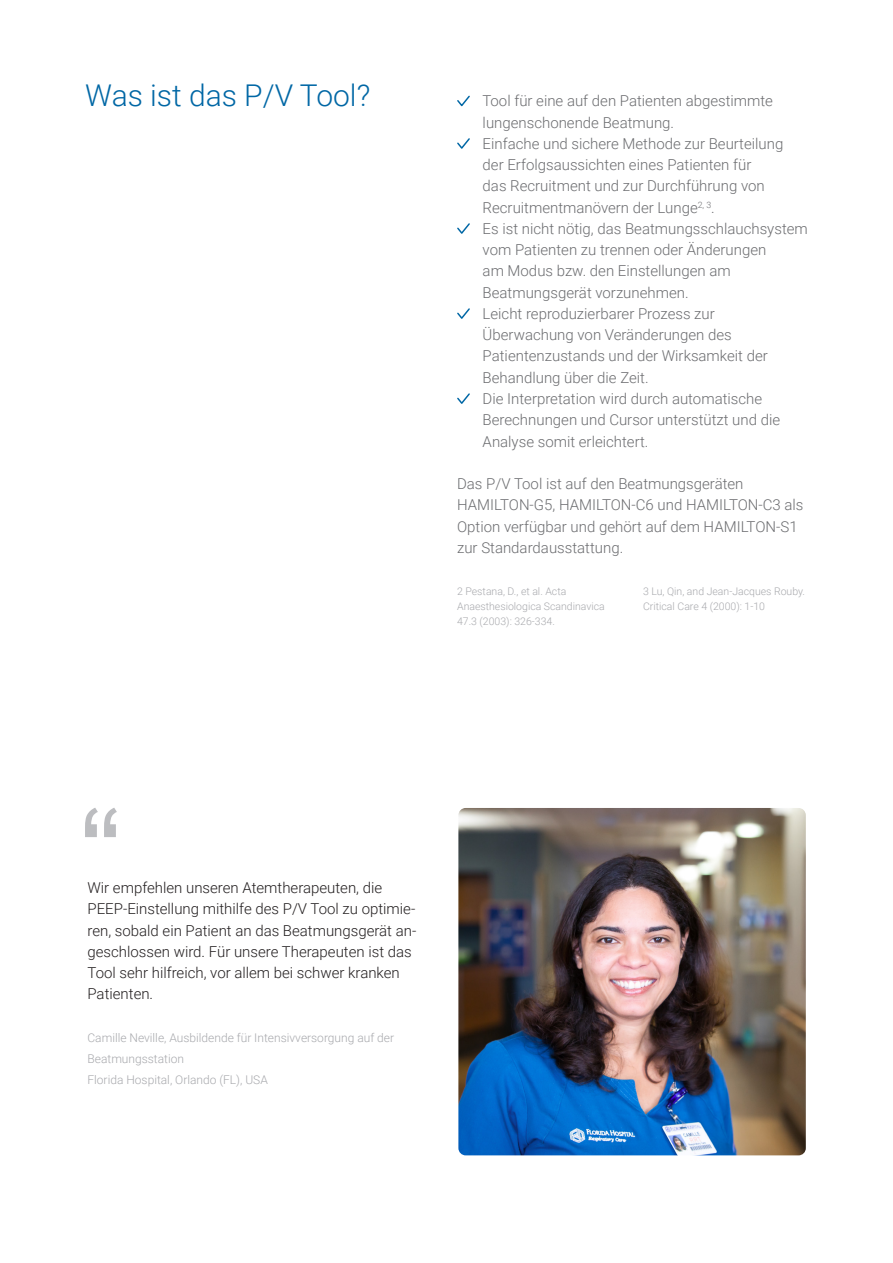
<style>
.page{position:relative;width:893px;height:1263px;background:#fff}
.page>*{position:absolute;margin:0;border:0;box-sizing:border-box;transform-origin:0 0}
.Page_Title{font:300 30px "Roboto";color:#0067a5}
.Running_Text{font:300 15px/21.3px "Roboto";color:#6c6d70}
.t1{font:300 15px/21.3px "Roboto";color:#231f20}
.t2{font:300 12px/21.3px "Roboto";color:#a8a9ad}
.Footnotes{font:300 10.5px/15px "Roboto";color:#a8a9ad}
</style>
<div class="page">
<svg style="left:457px;top:95px;width:13px;height:12px"></svg>
<svg style="left:457px;top:138px;width:13px;height:11px"></svg>
<svg style="left:457px;top:223px;width:13px;height:11px"></svg>
<svg style="left:457px;top:308px;width:13px;height:11px"></svg>
<svg style="left:457px;top:393px;width:13px;height:11px"></svg>
<img style="left:458px;top:808px;width:348px;height:347px">
<svg style="left:85px;top:808px;width:32px;height:29px"></svg>
<p class="Page_Title" style="left:85px;top:75px;width:287px">Was ist das P/V Tool?</p>
<p class="Running_Text" style="left:482px;top:90px;width:292px">Tool für eine auf den Patienten abgestimmte lungenschonende Beatmung.</p>
<p class="Running_Text" style="left:483px;top:132px;width:302px">Einfache und sichere Methode zur Beurteilung der Erfolgsaussichten eines Patienten für<br>das Recruitment und zur Durchführung von Recruitmentmanövern der Lunge<sup>2,</sup> <sup>3</sup>.</p>
<p class="Running_Text" style="left:483px;top:217px;width:327px">Es ist nicht nötig, das Beatmungsschlauchsystem vom Patienten zu trennen oder Änderungen<br>am Modus bzw. den Einstellungen am Beatmungsgerät vorzunehmen.</p>
<p class="Running_Text" style="left:483px;top:302px;width:287px">Leicht reproduzierbarer Prozess zur Überwachung von Veränderungen des Patientenzustands und der Wirksamkeit der Behandlung über die Zeit.</p>
<p class="Running_Text" style="left:483px;top:387px;width:299px">Die Interpretation wird durch automatische<br>Berechnungen und Cursor unterstützt und die<br>Analyse somit erleichtert.</p>
<p class="Running_Text" style="left:457px;top:472px;width:348px">Das P/V Tool ist auf den Beatmungsgeräten HAMILTON-G5, HAMILTON-C6 und HAMILTON-C3 als Option verfügbar und gehört auf dem HAMILTON-S1 zur Standardausstattung.</p>
<p class="Footnotes" style="left:457px;top:583px;width:149px">2 Pestana, D., et al. Acta<br>Anaesthesiologica Scandinavica<br>47.3 (2003): 326-334.</p>
<p class="Footnotes" style="left:643px;top:583px;width:163px">3 Lu, Qin, and Jean-Jacques Rouby.<br>Critical Care 4 (2000): 1-10</p>
<p class="t1" style="left:87px;top:876px;width:330px">Wir empfehlen unseren Atemtherapeuten, die PEEP-Einstellung mithilfe des P/V Tool zu optimie&shy;ren, sobald ein Patient an das Beatmungsgerät an&shy;geschlossen wird. Für unsere Therapeuten ist das Tool sehr hilfreich, vor allem bei schwer kranken Patienten.</p>
<p class="t2" style="left:87px;top:1026px;width:308px">Camille Neville, Ausbildende für Intensivversorgung auf der<br>Beatmungsstation</p>
<p class="t2" style="left:87px;top:1069px;width:182px">Florida Hospital, Orlando (FL), USA</p>
</div>
